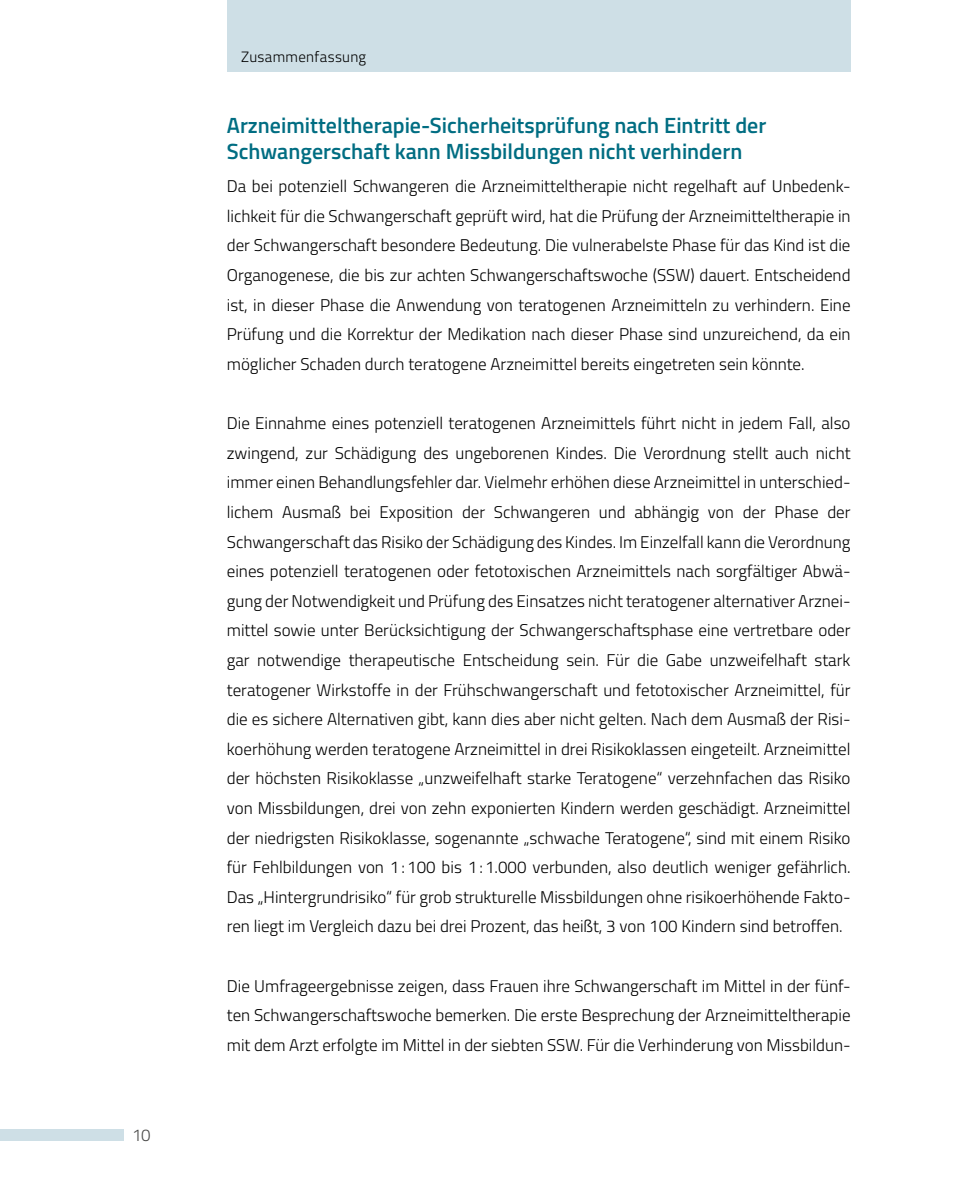
<style>
.page{position:relative;width:964px;height:1191px;background:#fff}
.page>*{position:absolute;margin:0;border:0;box-sizing:border-box;transform-origin:0 0}
.t1{font:600 22px/26.4px "Titillium";color:#006d82}
.t2{font:300 17px/29.6px "Titillium";color:#000;text-align:justify}
.t3{font:300 17px "Titillium";color:#494948}
.t4{font:300 15px "Titillium";letter-spacing:.015em;color:#000}
</style>
<div class="page">
<div style="left:227px;top:0;width:623px;height:71px;background:#cedfe6"></div>
<div style="left:0;top:1129px;width:123px;height:11px;background:#cedfe6"></div>
<p class="t3" style="left:132px;top:1122px;width:20px">10</p>
<p class="t4" style="left:241px;top:46px;width:127px">Zusammenfassung</p>
<h2 class="t1" style="left:227px;top:111px;width:541px">Arzneimitteltherapie-Sicherheitsprüfung nach Eintritt der<br>Schwangerschaft kann Missbildungen nicht verhindern</h2>
<p class="t2" style="left:227px;top:171px;width:625px">Da bei potenziell Schwangeren die Arzneimitteltherapie nicht regelhaft auf Unbedenk&shy;lichkeit für die Schwangerschaft geprüft wird, hat die Prüfung der Arzneimitteltherapie in der Schwangerschaft besondere Bedeutung. Die vulnerabelste Phase für das Kind ist die Organogenese, die bis zur achten Schwangerschaftswoche (SSW) dauert. Entscheidend ist, in dieser Phase die Anwendung von teratogenen Arzneimitteln zu verhindern. Eine Prüfung und die Korrektur der Medikation nach dieser Phase sind unzureichend, da ein möglicher Schaden durch teratogene Arzneimittel bereits eingetreten sein könnte.</p>
<p class="t2" style="left:227px;top:407px;width:625px">Die Einnahme eines potenziell teratogenen Arzneimittels führt nicht in jedem Fall, also zwingend, zur Schädigung des ungeborenen Kindes. Die Verordnung stellt auch nicht immer einen Behandlungsfehler dar. Vielmehr erhöhen diese Arzneimittel in unterschied&shy;lichem Ausmaß bei Exposition der Schwangeren und abhängig von der Phase der Schwangerschaft das Risiko der Schädigung des Kindes. Im Einzelfall kann die Verordnung eines potenziell teratogenen oder fetotoxischen Arzneimittels nach sorgfältiger Abwä&shy;gung der Notwendigkeit und Prüfung des Einsatzes nicht teratogener alternativer Arznei&shy;mittel sowie unter Berücksichtigung der Schwangerschaftsphase eine vertretbare oder gar notwendige therapeutische Entscheidung sein. Für die Gabe unzweifelhaft stark teratogener Wirkstoffe in der Frühschwangerschaft und fetotoxischer Arzneimittel, für die es sichere Alternativen gibt, kann dies aber nicht gelten. Nach dem Ausmaß der Risi&shy;koerhöhung werden teratogene Arzneimittel in drei Risikoklassen eingeteilt. Arzneimittel der höchsten Risikoklasse „unzweifelhaft starke Teratogene“ verzehnfachen das Risiko von Missbildungen, drei von zehn exponierten Kindern werden geschädigt. Arzneimittel der niedrigsten Risikoklasse, sogenannte „schwache Teratogene“, sind mit einem Risiko für Fehlbildungen von 1:100 bis 1:1.000 verbunden, also deutlich weniger gefährlich.<br>Das „Hintergrundrisiko“ für grob strukturelle Missbildungen ohne risikoerhöhende Fakto&shy;ren liegt im Vergleich dazu bei drei Prozent, das heißt, 3 von 100 Kindern sind betroffen.</p>
<p class="t2" style="left:227px;top:970px;width:625px">Die Umfrageergebnisse zeigen, dass Frauen ihre Schwangerschaft im Mittel in der fünf&shy;ten Schwangerschaftswoche bemerken. Die erste Besprechung der Arzneimitteltherapie mit dem Arzt erfolgte im Mittel in der siebten SSW. Für die Verhinderung von Missbildun-</p>
</div>
